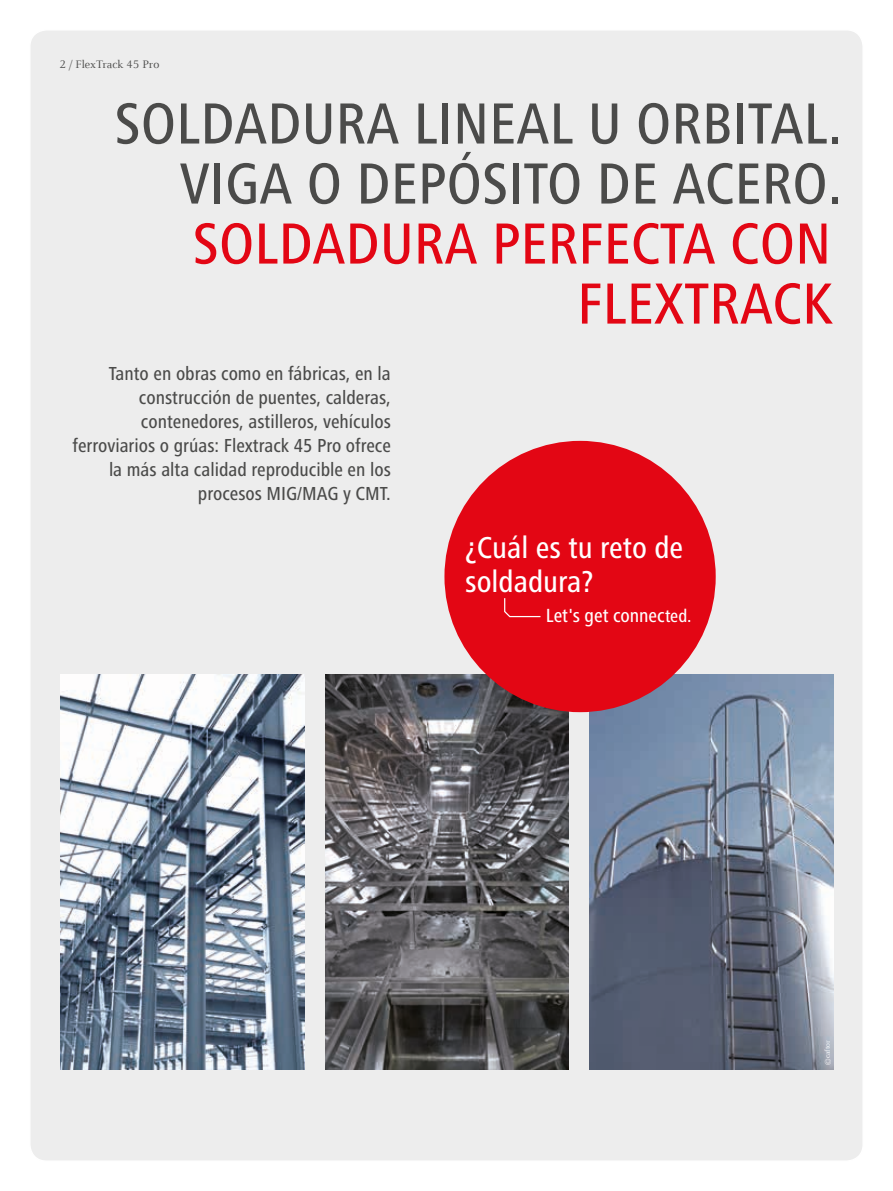
<style>
.page{position:relative;width:893px;height:1191px;background:#fff}
.page>*{position:absolute;margin:0;border:0;box-sizing:border-box;transform-origin:0 0}
.t1{font:500 condensed 60px/60px "Frutiger Next LTW1 G";color:#4b4b4a;text-align:right}
.t2{font:500 condensed 60px/60px "Frutiger Next LTW1 G";color:#e30614;text-align:right}
.t3{font:500 condensed 31.35px/33.9px "Frutiger Next LTW1 G";color:#fff}
.t4{font:500 condensed 19.65px "Frutiger Next LTW1 G";letter-spacing:-.005em;color:#fff}
.t5{font:500 condensed 19.5px/24px "Frutiger Next LTW1 G";color:#4b4b4a;text-align:right}
.t6{font:12px "Celeste Offc Pro";color:#4b4b4a}
.t7{font:7.5px "Celeste Offc Pro";color:#fff}
.s1{font-size:18.45px}
</style>
<div class="page">
<div style="left:30px;top:30px;width:833px;height:1131px;background:#ededed;border-radius:17px"></div>
<img style="left:61px;top:674px;width:243px;height:395px">
<img style="left:590px;top:674px;width:243px;height:395px">
<img style="left:325px;top:674px;width:244px;height:395px">
<div style="left:444px;top:441px;width:272px;height:271px;background:#e30614;border-radius:50%"></div>
<svg style="left:504px;top:598px;width:37px;height:20px"></svg>
<p class="t6" style="left:60px;top:57px;width:101px">2 / FlexTrack 45 Pro</p>
<h1 class="t1" style="left:114px;top:94px;width:729px">SOLDADURA LINEAL U ORBITAL.<br>VIGA O DEPÓSITO DE ACERO.</h1>
<h1 class="t2" style="left:193px;top:214px;width:642px">SOLDADURA PERFECTA CON<br>FLEXTRACK</h1>
<p class="t5" style="left:73px;top:361px;width:320px">Tanto en obras como en fábricas, en la construcción de puentes, calderas, contenedores, astilleros, vehículos ferroviarios o grúas: Flextrack 45 Pro ofrece la más alta calidad reproducible en los procesos MIG/MAG y CMT.</p>
<h2 class="t3" style="left:465px;top:530px;width:220px">¿Cuál es tu reto de soldadura?</h2>
<p class="t4" style="left:546px;top:604px;width:147px">Let's get connec<span class="s1">ted.</span></p>
<p class="t7" style="left:823px;top:1064px;width:26px;rotate:-90deg">©caftor</p>
</div>
